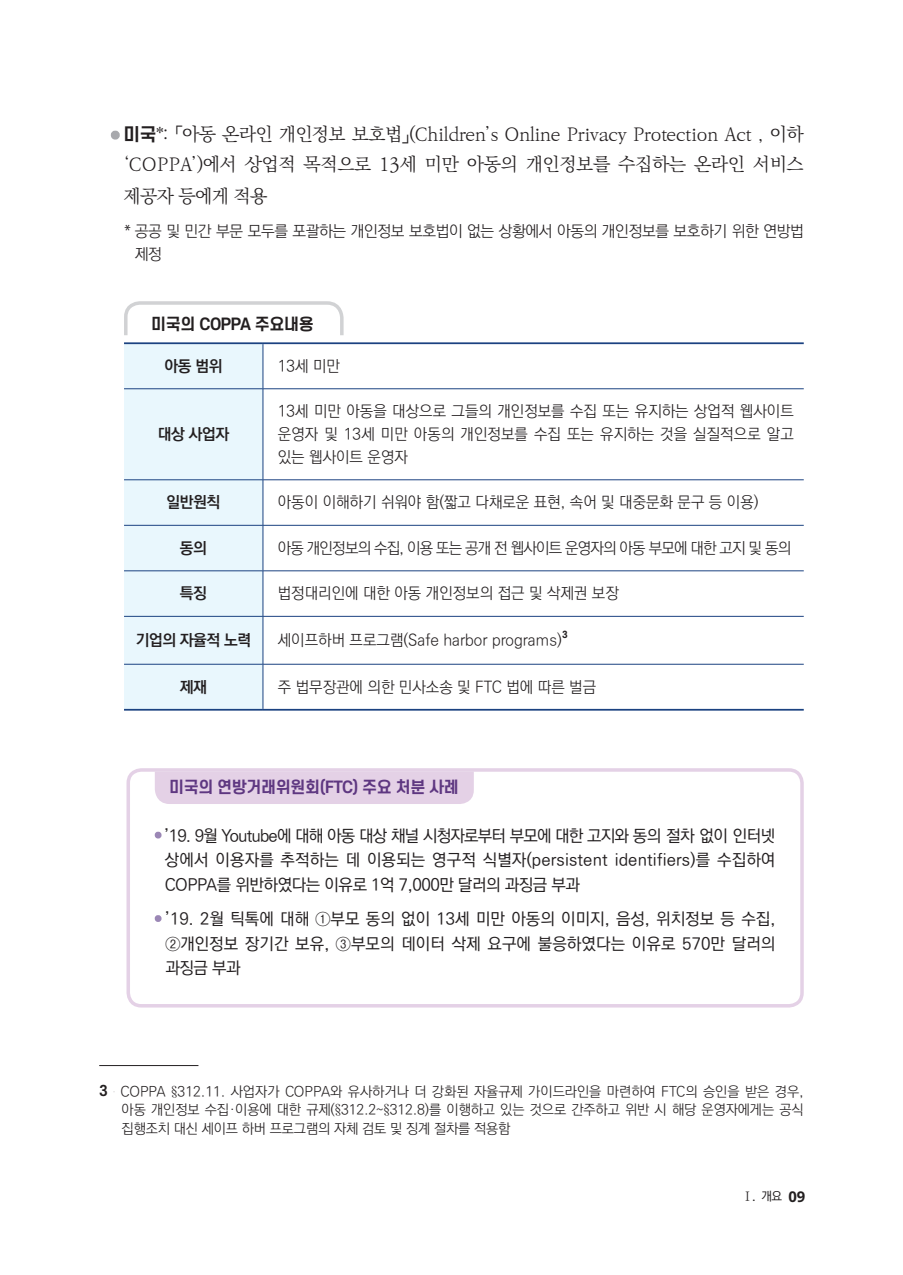
<style>
.page{position:relative;width:903px;height:1275px;background:#fff}
.page>*{position:absolute;margin:0;border:0;box-sizing:border-box;transform-origin:0 0}
.t1{font:18.38px/31px "Ko Pub Batang PL";letter-spacing:-.02em;color:#231f20;text-align:justify}
.관련규정{font:500 16.62px/24.5px "Ko Pub Dotum";letter-spacing:.005em;color:#231f20;text-align:justify}
._21-표하{font:300 15.75px/22.8px "Ko Pub Dotum";color:#231f20;text-align:justify}
.당구장{font:300 15.75px/22.8px "Ko Pub Dotum";letter-spacing:-.025em;color:#231f20}
._21-표하-2{font:300 15.75px "Ko Pub Dotum";letter-spacing:-.05em;color:#231f20}
.표_상{font:700 15.75px "Ko Pub Dotum";letter-spacing:-.025em;color:#231f20}
.본문-고딕{font:700 15.75px "S Core Dream 6";letter-spacing:-.03em;color:#5e3781}
.표제{font:700 15.75px "S Core Dream 6";letter-spacing:-.03em;color:#231f20}
.각주우{font:300 14px/18.7px "Ko Pub Dotum";letter-spacing:-.01em;color:#231f20;text-align:justify}
.t2{font:500 12.25px "Ko Pub Dotum";color:#231f20}
.s1{font-family:"HCR Batang";color:#a8a9ad}
.s2{font-family:"S Core Dream 6";font-weight:700;font-size:17.5px}
.s3{font-family:"HCR Batang";font-weight:400;color:#9b87b5}
.s4{font-family:"S Core Dream 6";font-weight:700}
.s5{font-family:"Ko Pub Batang PL";font-weight:400}
.s6{font-family:"Gmarket Sans";font-size:11.38px}
.s7{font-family:"Noto Sans";font-weight:700;font-size:14.88px}
</style>
<div class="page">
<svg style="left:110px;top:130px;width:10px;height:10px"></svg>
<svg style="left:124px;top:301px;width:220px;height:35px"></svg>
<div style="left:124px;top:344px;width:139px;height:365px;background:#e9f7fd"></div>
<hr style="left:263px;top:388px;width:541px;height:1px;background:#1b4281">
<hr style="left:263px;top:479px;width:541px;height:1px;background:#1b4281">
<hr style="left:263px;top:525px;width:541px;height:1px;background:#1b4281">
<hr style="left:263px;top:570px;width:541px;height:1px;background:#1b4281">
<hr style="left:263px;top:616px;width:541px;height:1px;background:#1b4281">
<hr style="left:263px;top:664px;width:541px;height:1px;background:#1b4281">
<hr style="left:263px;top:344px;width:1px;height:45px;background:#1b4281">
<hr style="left:263px;top:389px;width:1px;height:91px;background:#1b4281">
<hr style="left:263px;top:480px;width:1px;height:45px;background:#1b4281">
<hr style="left:263px;top:525px;width:1px;height:46px;background:#1b4281">
<hr style="left:263px;top:571px;width:1px;height:45px;background:#1b4281">
<hr style="left:263px;top:617px;width:1px;height:47px;background:#1b4281">
<hr style="left:263px;top:664px;width:1px;height:45px;background:#1b4281">
<hr style="left:124px;top:388px;width:139px;height:1px;background:#1b4281">
<hr style="left:124px;top:479px;width:139px;height:1px;background:#1b4281">
<hr style="left:124px;top:525px;width:139px;height:1px;background:#1b4281">
<hr style="left:124px;top:570px;width:139px;height:1px;background:#1b4281">
<hr style="left:124px;top:616px;width:139px;height:1px;background:#1b4281">
<hr style="left:124px;top:664px;width:139px;height:1px;background:#1b4281">
<hr style="left:124px;top:342px;width:139px;height:2px;background:#1b4281">
<hr style="left:263px;top:342px;width:541px;height:2px;background:#1b4281">
<hr style="left:124px;top:709px;width:139px;height:2px;background:#1b4281">
<hr style="left:263px;top:709px;width:541px;height:2px;background:#1b4281">
<div style="left:155px;top:773px;width:319px;height:31px;background:#e4d1e6"></div>
<svg style="left:154px;top:831px;width:8px;height:8px"></svg>
<svg style="left:154px;top:915px;width:8px;height:7px"></svg>
<div style="left:126px;top:768px;width:678px;height:239px;border:4px solid #e4d1e6;border-radius:13px"></div>
<hr style="left:99px;top:1065px;width:99px;height:1px;background:#231f20">
<p class="t1" style="left:123px;top:119px;width:682px;text-indent:-12px"><span class="s1">•</span> <span class="s2">미국</span>*: 「아동 온라인 개인정보 보호법」(Children’s Online Privacy Protection Act , 이하 ‘COPPA’)에서 상업적 목적으로 13세 미만 아동의 개인정보를 수집하는 온라인 서비스 제공자 등에게 적용</p>
<p class="당구장" style="left:135px;top:221px;width:670px;text-indent:-11px">* 공공 및 민간 부문 모두를 포괄하는 개인정보 보호법이 없는 상황에서 아동의 개인정보를 보호하기 위한 연방법 제정</p>
<p class="표제" style="left:151px;top:312px;width:164px">미국의 COPPA 주요내용</p>
<p class="표_상" style="left:165px;top:358px;width:59px">아동 범위</p>
<p class="_21-표하" style="left:278px;top:355px;width:64px">13세 미만</p>
<p class="표_상" style="left:158px;top:426px;width:73px">대상 사업자</p>
<p class="_21-표하" style="left:278px;top:401px;width:517px">13세 미만 아동을 대상으로 그들의 개인정보를 수집 또는 유지하는 상업적 웹사이트 운영자 및 13세 미만 아동의 개인정보를 수집 또는 유지하는 것을 실질적으로 알고 있는 웹사이트 운영자</p>
<p class="표_상" style="left:167px;top:494px;width:55px">일반원칙</p>
<p class="_21-표하" style="left:278px;top:492px;width:482px">아동이 이해하기 쉬워야 함(짧고 다채로운 표현, 속어 및 대중문화 문구 등 이용)</p>
<p class="표_상" style="left:180px;top:540px;width:29px">동의</p>
<p class="_21-표하-2" style="left:278px;top:540px;width:515px">아동 개인정보의 수집, 이용 또는 공개 전 웹사이트 운영자의 아동 부모에 대한 고지 및 동의</p>
<p class="표_상" style="left:180px;top:585px;width:29px">특징</p>
<p class="_21-표하" style="left:278px;top:583px;width:342px">법정대리인에 대한 아동 개인정보의 접근 및 삭제권 보장</p>
<p class="표_상" style="left:136px;top:632px;width:117px">기업의 자율적 노력</p>
<p class="_21-표하" style="left:278px;top:629px;width:291px">세이프하버 프로그램(Safe harbor programs)<sup>3</sup></p>
<p class="표_상" style="left:180px;top:679px;width:29px">제재</p>
<p class="_21-표하" style="left:278px;top:676px;width:320px">주 법무장관에 의한 민사소송 및 FTC 법에 따른 벌금</p>
<p class="본문-고딕" style="left:169px;top:775px;width:291px">미국의 연방거래위원회(FTC) 주요 처분 사례</p>
<p class="관련규정" style="left:165px;top:824px;width:612px;text-indent:-10px"><span class="s3">•</span> ’19. 9월 Youtube에 대해 아동 대상 채널 시청자로부터 부모에 대한 고지와 동의 절차 없이 인터넷 상에서 이용자를 추적하는 데 이용되는 영구적 식별자(persistent identifiers)를 수집하여 COPPA를 위반하였다는 이유로 1억 7,000만 달러의 과징금 부과</p>
<p class="관련규정" style="left:165px;top:907px;width:611px;text-indent:-11px"><span class="s3">•</span> ’19. 2월 틱톡에 대해 ①부모 동의 없이 13세 미만 아동의 이미지, 음성, 위치정보 등 수집, ②개인정보 장기간 보유, ③부모의 데이터 삭제 요구에 불응하였다는 이유로 570만 달러의 과징금 부과</p>
<p class="각주우" style="left:122px;top:1083px;width:684px;text-indent:-22px"><span class="s4">3</span>　COPPA §312.11. 사업자가 COPPA와 유사하거나 더 강화된 자율규제 가이드라인을 마련하여 FTC의 승인을 받은 경우, 아동 개인정보 수집·이용에 대한 규제(§312.2~§312.8)를 이행하고 있는 것으로 간주하고 위반 시 해당 운영자에게는 공식 집행조치 대신 세이프 하버 프로그램의 자체 검토 및 징계 절차를 적용함</p>
<p class="t2" style="left:742px;top:1190px;width:64px"><span class="s5">Ⅰ</span><span class="s6">.</span> 개요 <span class="s7">09</span></p>
</div>
